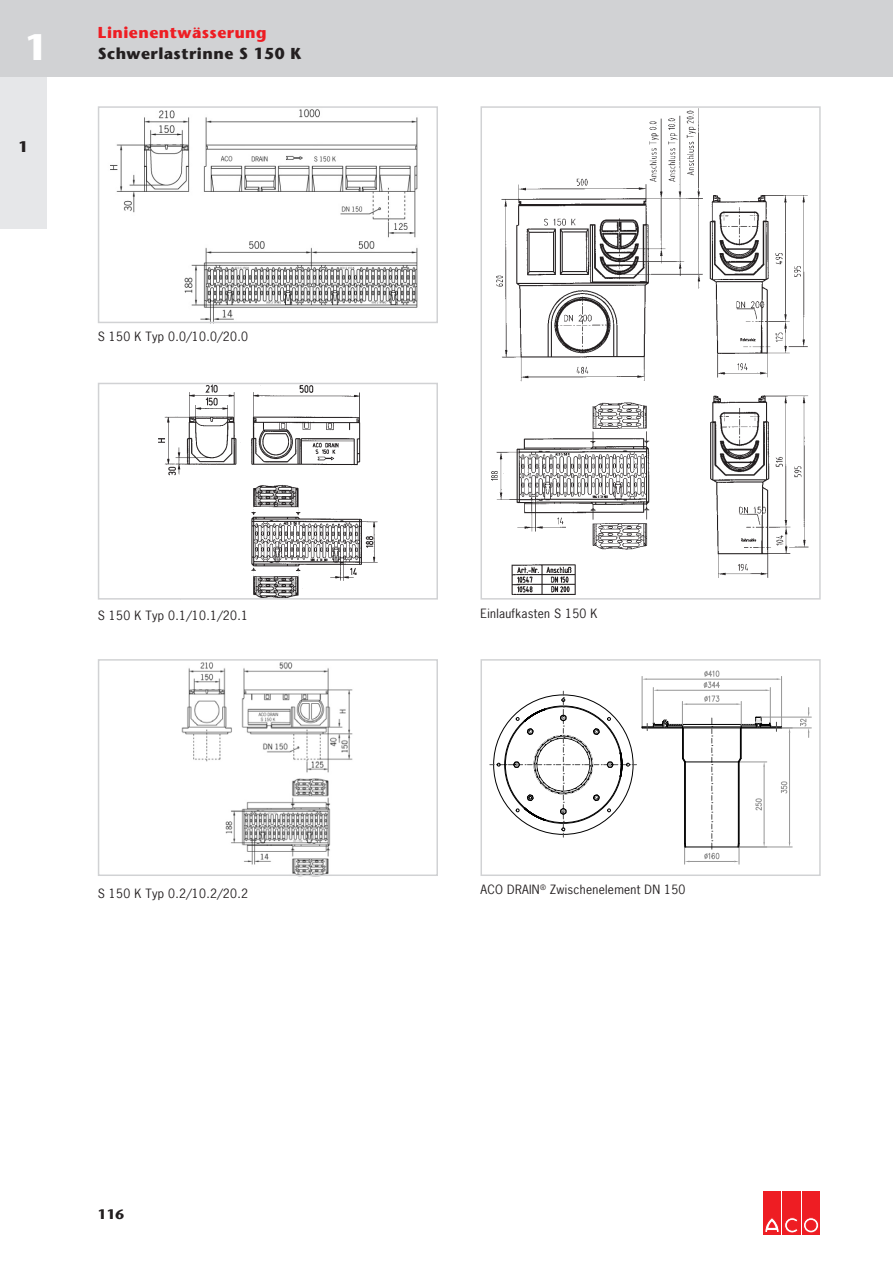
<style>
.page{position:relative;width:893px;height:1263px;background:#fff}
.page>*{position:absolute;margin:0;border:0;box-sizing:border-box;transform-origin:0 0}
.t1{font:700 36px "Stone Sans";color:#fff}
.t2{font:700 15.75px "Stone Sans";letter-spacing:.03em;color:#231f20}
.t3{font:700 15.75px "Stone Sans";letter-spacing:.03em;color:#ee1d23}
.t4{font:700 15px "Stone Sans";color:#231f20}
.t5{font:700 13.5px "Stone Sans";color:#231f20}
.t6{font:12px "News Gothic";letter-spacing:.025em;color:#231f20}
</style>
<div class="page">
<div style="left:763px;top:1191px;width:18px;height:43px;background:#ee1d23"></div>
<div style="left:782px;top:1191px;width:18px;height:43px;background:#ee1d23"></div>
<svg style="left:765px;top:1217px;width:33px;height:16px"></svg>
<div style="left:802px;top:1191px;width:18px;height:43px;background:#ee1d23"></div>
<svg style="left:803px;top:1218px;width:16px;height:15px"></svg>
<div style="left:803px;top:1217px;width:16px;height:16px;border:1px solid #ee1d23;border-radius:50%"></div>
<div style="left:806px;top:1220px;width:10px;height:10px;background:#ee1d23;border-radius:50%"></div>
<div style="left:806px;top:1220px;width:10px;height:10px;border:1px solid #ee1d23;border-radius:50%"></div>
<div style="left:0;top:64px;width:47px;height:165px;background:#e6e7e9"></div>
<div style="left:0;top:0;width:893px;height:77px;background:#d1d2d4"></div>
<img style="left:491px;top:109px;width:318px;height:486px">
<div style="left:480px;top:106px;width:341px;height:494px;border:2px solid #d1d2d4"></div>
<img style="left:158px;top:386px;width:220px;height:211px">
<div style="left:98px;top:383px;width:340px;height:217px;border:2px solid #d1d2d4"></div>
<img style="left:110px;top:109px;width:308px;height:211px">
<div style="left:98px;top:106px;width:340px;height:217px;border:2px solid #d1d2d4"></div>
<img style="left:182px;top:662px;width:171px;height:211px">
<div style="left:98px;top:659px;width:340px;height:217px;border:2px solid #d1d2d4"></div>
<svg style="left:490px;top:691px;width:146px;height:146px"></svg>
<hr style="left:761px;top:717px;width:50px;height:1px;background:#969696">
<hr style="left:781px;top:728px;width:30px;height:1px;background:#969696">
<svg style="left:800px;top:707px;width:9px;height:30px"></svg>
<svg style="left:642px;top:670px;width:150px;height:194px"></svg>
<div style="left:480px;top:659px;width:341px;height:217px;border:2px solid #d1d2d4"></div>
<h1 class="t1" style="left:25px;top:25px;width:24px">1</h1>
<h2 class="t3" style="left:98px;top:23px;width:170px">Linienentwässerung</h2>
<h2 class="t2" style="left:98px;top:44px;width:205px">Schwerlastrinne S 150 K</h2>
<p class="t4" style="left:19px;top:138px;width:11px">1</p>
<p class="t6" style="left:98px;top:329px;width:152px">S 150 K Typ 0.0/10.0/20.0</p>
<p class="t6" style="left:98px;top:607px;width:152px">S 150 K Typ 0.1/10.1/20.1</p>
<p class="t6" style="left:480px;top:605px;width:119px">Einlaufkasten S 150 K</p>
<p class="t6" style="left:98px;top:886px;width:152px">S 150 K Typ 0.2/10.2/20.2</p>
<p class="t6" style="left:480px;top:882px;width:206px">ACO DRAIN<sup>®</sup> Zwischenelement DN 150</p>
<p class="t5" style="left:98px;top:1206px;width:28px">116</p>
</div>
